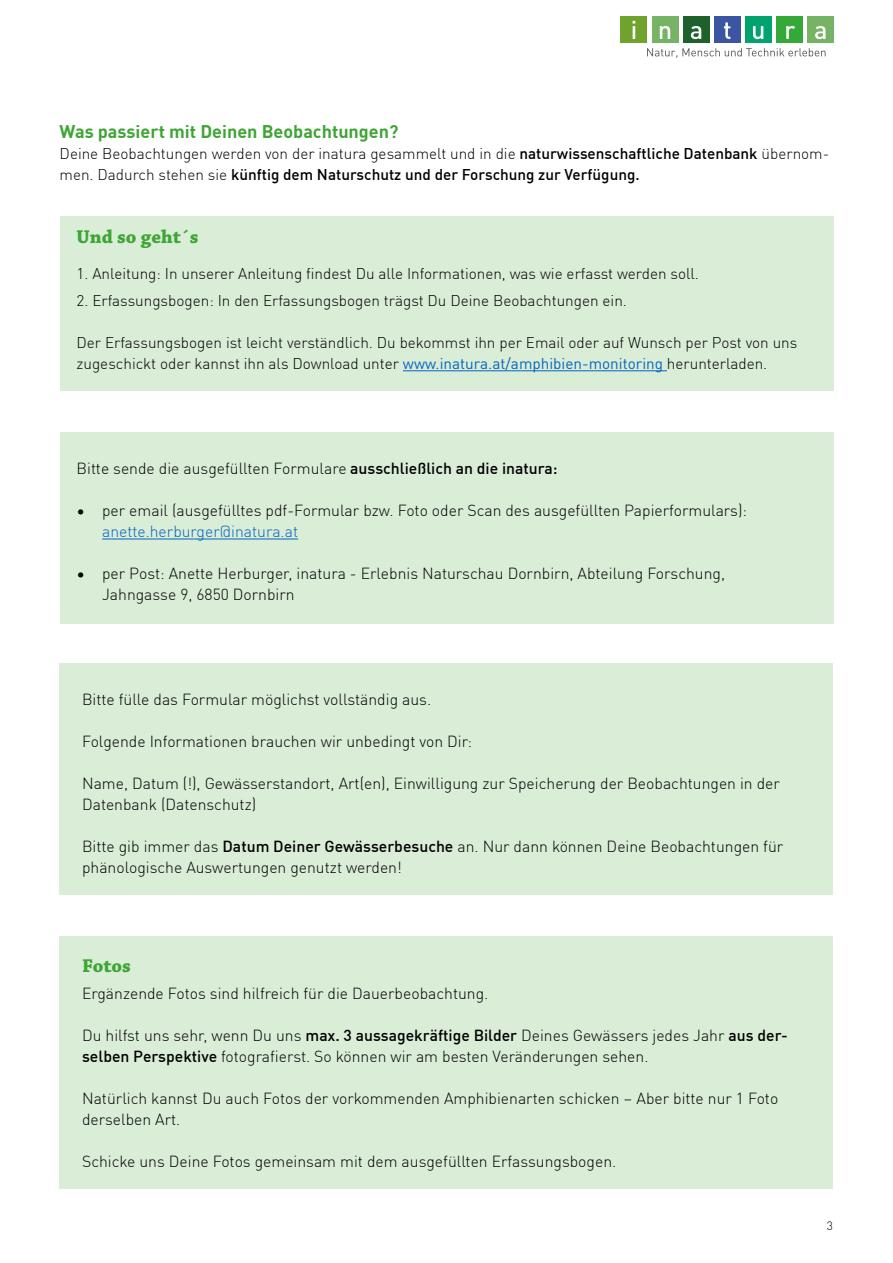
<style>
.page{position:relative;width:893px;height:1263px;background:#fff}
.page>*{position:absolute;margin:0;border:0;box-sizing:border-box;transform-origin:0 0}
.t1{font:700 19.5px "Chaparral Pro";color:#3fa535}
.t2{font:700 18px "DINOT";color:#3fa535}
.t3{font:300 15.75px/21px "DINOT";color:#000}
.t4{font:300 15.75px "DINOT";color:#0563c1}
.t5{font:300 15.3px/21px "DINOT";color:#000}
.t6{font:300 12px "DINOT";color:#000}
.s1{font-weight:500}
.s2{font-weight:400;color:#0563c1}
</style>
<div class="page">
<div style="left:621px;top:16px;width:26px;height:26px;background:#70a32e"></div>
<svg style="left:633px;top:21px;width:2px;height:18px"></svg>
<div style="left:652px;top:16px;width:26px;height:26px;background:#76b364"></div>
<svg style="left:660px;top:26px;width:10px;height:13px"></svg>
<div style="left:683px;top:16px;width:26px;height:26px;background:#1e612c"></div>
<svg style="left:691px;top:26px;width:10px;height:13px"></svg>
<div style="left:714px;top:16px;width:26px;height:26px;background:#3c55a2"></div>
<svg style="left:724px;top:22px;width:6px;height:17px"></svg>
<div style="left:745px;top:16px;width:26px;height:26px;background:#00a26d"></div>
<svg style="left:753px;top:26px;width:10px;height:13px"></svg>
<div style="left:776px;top:16px;width:26px;height:26px;background:#35a938"></div>
<svg style="left:786px;top:26px;width:9px;height:13px"></svg>
<div style="left:807px;top:16px;width:26px;height:26px;background:#76b364"></div>
<svg style="left:815px;top:26px;width:10px;height:13px"></svg>
<svg style="left:647px;top:48px;width:178px;height:10px"></svg>
<div style="left:60px;top:432px;width:773px;height:192px;background:#d9edd7"></div>
<hr style="left:102px;top:539px;width:196px;height:1px;background:#0563c1">
<div style="left:60px;top:216px;width:773px;height:174px;background:#d9edd7"></div>
<hr style="left:403px;top:370px;width:264px;height:1px;background:#0563c1">
<div style="left:60px;top:663px;width:773px;height:231px;background:#d9edd7"></div>
<div style="left:60px;top:936px;width:773px;height:252px;background:#d9edd7"></div>
<p class="t2" style="left:60px;top:117px;width:340px">Was passiert mit Deinen Beobachtungen?</p>
<p class="t5" style="left:60px;top:142px;width:771px">Deine Beobachtungen werden von der inatura gesammelt und in die <span class="s1">naturwissenschaftliche Datenbank</span> übernom&shy;men. Dadurch stehen sie <span class="s1">künftig dem Naturschutz und der Forschung zur Verfügung.</span></p>
<p class="t1" style="left:77px;top:225px;width:123px">Und so geht´s</p>
<p class="t5" style="left:77px;top:261px;width:624px">1. Anleitung: In unserer Anleitung findest Du alle Informationen, was wie erfasst werden soll.</p>
<p class="t5" style="left:77px;top:289px;width:552px">2. Erfassungsbogen: In den Erfassungsbogen trägst Du Deine Beobachtungen ein.</p>
<p class="t5" style="left:77px;top:331px;width:722px">Der Erfassungsbogen ist leicht verständlich. Du bekommst ihn per Email oder auf Wunsch per Post von uns zugeschickt oder kannst ihn als Download unter <span class="s2">www.inatura.at/amphibien-monitoring</span> herunterladen.</p>
<p class="t3" style="left:77px;top:457px;width:483px">Bitte sende die ausgefüllten Formulare <span class="s1">ausschließlich an die inatura:</span></p>
<p class="t3" style="left:77px;top:499px;width:672px">• per email (ausgefülltes pdf-Formular bzw. Foto oder Scan des ausgefüllten Papierformulars):</p>
<p class="t4" style="left:102px;top:519px;width:198px">anette.herburger@inatura.at</p>
<p class="t3" style="left:102px;top:562px;width:624px;text-indent:-26px">• per Post: Anette Herburger, inatura - Erlebnis Naturschau Dornbirn, Abteilung Forschung,<br>Jahngasse 9, 6850 Dornbirn</p>
<p class="t3" style="left:82px;top:688px;width:351px">Bitte fülle das Formular möglichst vollständig aus.</p>
<p class="t3" style="left:82px;top:730px;width:392px">Folgende Informationen brauchen wir unbedingt von Dir:</p>
<p class="t3" style="left:82px;top:772px;width:699px">Name, Datum (!), Gewässerstandort, Art(en), Einwilligung zur Speicherung der Beobachtungen in der<br>Datenbank (Datenschutz)</p>
<p class="t3" style="left:82px;top:835px;width:703px">Bitte gib immer das <span class="s1">Datum Deiner Gewässerbesuche</span> an. Nur dann können Deine Beobachtungen für phänologische Auswertungen genutzt werden!</p>
<p class="t1" style="left:82px;top:954px;width:50px">Fotos</p>
<p class="t3" style="left:82px;top:982px;width:408px">Ergänzende Fotos sind hilfreich für die Dauerbeobachtung.</p>
<p class="t3" style="left:82px;top:1024px;width:707px">Du hilfst uns sehr, wenn Du uns <span class="s1">max. 3 aussagekräftige Bilder</span> Deines Gewässers jedes Jahr <span class="s1">aus der&shy;selben Perspektive</span> fotografierst. So können wir am besten Veränderungen sehen.</p>
<p class="t3" style="left:82px;top:1087px;width:698px">Natürlich kannst Du auch Fotos der vorkommenden Amphibienarten schicken – Aber bitte nur 1 Foto derselben Art.</p>
<p class="t3" style="left:82px;top:1150px;width:536px">Schicke uns Deine Fotos gemeinsam mit dem ausgefüllten Erfassungsbogen.</p>
<p class="t6" style="left:827px;top:1217px;width:8px">3</p>
</div>
